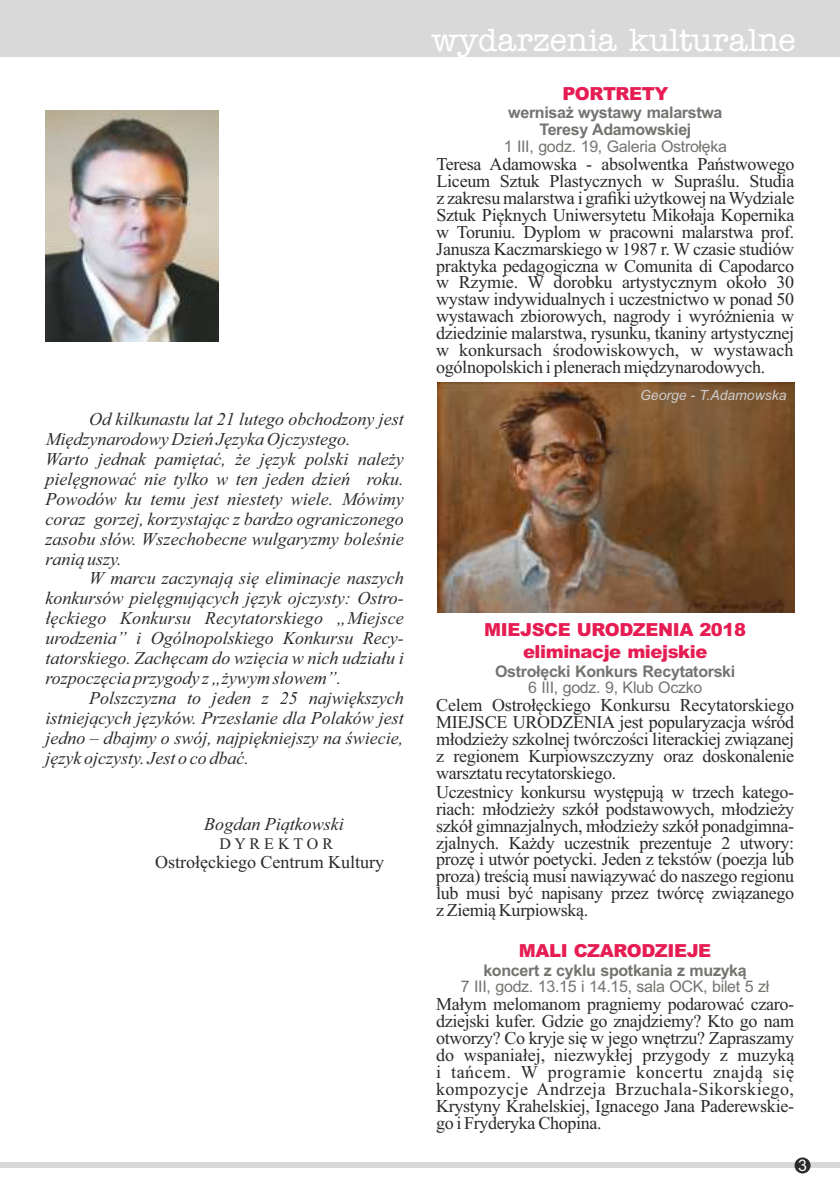
<style>
.page{position:relative;width:840px;height:1191px;background:#fff}
.page>*{position:absolute;margin:0;border:0;box-sizing:border-box;transform-origin:0 0}
.t1{font:32px "Memorandumpl";color:#fff}
.t2{font:18px/17px "Times New Roman";letter-spacing:-.02em;color:#2b2929;text-align:justify}
.t3{font:italic 18px/20px "Times New Roman";color:#2b2929;text-align:justify}
.t4{font:900 18px/21.6px "Arial";letter-spacing:-.025em;color:#e61c52;text-align:center}
.t5{font:18px "Times New Roman";color:#2b2929}
.t6{font:700 16px/16.6px "Arial";letter-spacing:-.02em;color:#737370;text-align:center}
.t7{font:16px "Arial";letter-spacing:-.02em;color:#737370}
.t8{font:16px "Times New Roman";color:#2b2929}
.t9{font:16px "Arial";color:#fff}
.t10{font:italic 14px "Arial";color:#ccc}
</style>
<div class="page">
<div style="left:0;top:0;width:839px;height:57px;background:#d9d9d9"></div>
<div style="left:0;top:1162px;width:839px;height:6px;background:#d9d9d9"></div>
<div style="left:794px;top:1157px;width:16px;height:16px;background:#2b2929;border-radius:50%"></div>
<img style="left:45px;top:110px;width:173px;height:232px">
<img style="left:437px;top:383px;width:357px;height:229px">
<p class="t3" style="left:45px;top:410px;width:360px;text-align:left;text-indent:44px">Od kilkunastu lat 21 lutego obchodzony jest Międzynarodowy Dzień Języka Ojczystego.<br>Warto jednak pamiętać, że język polski należy pielęgnować nie tylko w ten jeden dzień roku.<br>Powodów ku temu jest niestety wiele. Mówimy coraz gorzej, korzystając z bardzo ograniczonego zasobu słów. Wszechobecne wulgaryzmy boleśnie ranią uszy.</p>
<p class="t3" style="left:45px;top:570px;width:360px;text-indent:44px">W marcu zaczynają się eliminacje naszych konkursów pielęgnujących język ojczysty: Ostro&shy;łęckiego Konkursu Recytatorskiego „Miejsce urodzenia” i Ogólnopolskiego Konkursu Recy&shy;tatorskiego. Zachęcam do wzięcia w nich udziału i rozpoczęcia przygody z „żywym słowem”.</p>
<p class="t3" style="left:45px;top:690px;width:360px;text-indent:44px">Polszczyzna to jeden z 25 największych istniejących języków. Przesłanie dla Polaków jest jedno – dbajmy o swój, najpiękniejszy na świecie, język ojczysty. Jest o co dbać.</p>
<p class="t3" style="left:204px;top:816px;width:141px">Bogdan Piątkowski</p>
<p class="t8" style="left:219px;top:837px;width:115px">D Y R E K T O R</p>
<p class="t5" style="left:155px;top:855px;width:230px">Ostrołęckiego Centrum Kultury</p>
<h1 class="t1" style="left:431px;top:28px;width:365px">wydarzenia kulturalne</h1>
<p class="t4" style="left:562px;top:84px;width:107px">PORTRETY</p>
<p class="t6" style="left:508px;top:106px;width:216px">wernisaż wystawy malarstwa<br>Teresy Adamowskiej</p>
<p class="t7" style="left:503px;top:140px;width:225px">1 III, godz. 19, Galeria Ostrołęka</p>
<p class="t2" style="left:436px;top:157px;width:359px">Teresa Adamowska - absolwentka Państwowego Liceum Sztuk Plastycznych w Supraślu. Studia z zakresu malarstwa i grafiki użytkowej na Wydziale Sztuk Pięknych Uniwersytetu Mikołaja Kopernika w Toruniu. Dyplom w pracowni malarstwa prof.<br>Janusza Kaczmarskiego w 1987 r. W czasie studiów praktyka pedagogiczna w Comunita di Capodarco w Rzymie. W dorobku artystycznym około 30 wystaw indywidualnych i uczestnictwo w ponad 50 wystawach zbiorowych, nagrody i wyróżnienia w dziedzinie malarstwa, rysunku, tkaniny artystycznej w konkursach środowiskowych, w wystawach ogólnopolskich i plenerach międzynarodowych.</p>
<p class="t10" style="left:639px;top:390px;width:148px">George - T.Adamowska</p>
<p class="t4" style="left:484px;top:621px;width:263px">MIEJSCE URODZENIA 2018 eliminacje miejskie</p>
<p class="t6" style="left:495px;top:664px;width:241px">Ostrołęcki Konkurs Recytatorski</p>
<p class="t7" style="left:528px;top:681px;width:176px">6 III, godz. 9, Klub Oczko</p>
<p class="t2" style="left:436px;top:698px;width:359px;text-align:left">Celem Ostrołęckiego Konkursu Recytatorskiego MIEJSCE URODZENIA jest popularyzacja wśród młodzieży szkolnej twórczości literackiej związanej z regionem Kurpiowszczyzny oraz doskonalenie warsztatu recytatorskiego.<br>Uczestnicy konkursu występują w trzech katego&shy;riach: młodzieży szkół podstawowych, młodzieży szkół gimnazjalnych, młodzieży szkół ponadgimna&shy;zjalnych. Każdy uczestnik prezentuje 2 utwory: prozę i utwór poetycki. Jeden z tekstów (poezja lub proza) treścią musi nawiązywać do naszego regionu lub musi być napisany przez twórcę związanego z Ziemią Kurpiowską.</p>
<p class="t4" style="left:518px;top:941px;width:194px">MALI CZARODZIEJE</p>
<p class="t6" style="left:483px;top:963px;width:265px">koncert z cyklu spotkania z muzyką</p>
<p class="t7" style="left:460px;top:980px;width:310px">7 III, godz. 13.15 i 14.15, sala OCK, bilet 5 zł</p>
<p class="t2" style="left:436px;top:997px;width:360px">Małym melomanom pragniemy podarować czaro&shy;dziejski kufer. Gdzie go znajdziemy? Kto go nam otworzy? Co kryje się w jego wnętrzu? Zapraszamy do wspaniałej, niezwykłej przygody z muzyką i tańcem. W programie koncertu znajdą się kompozycje Andrzeja Brzuchala-Sikorskiego, Krystyny Krahelskiej, Ignacego Jana Paderewskie&shy;go i Fryderyka Chopina.</p>
<p class="t9" style="left:797px;top:1159px;width:10px">3</p>
</div>
